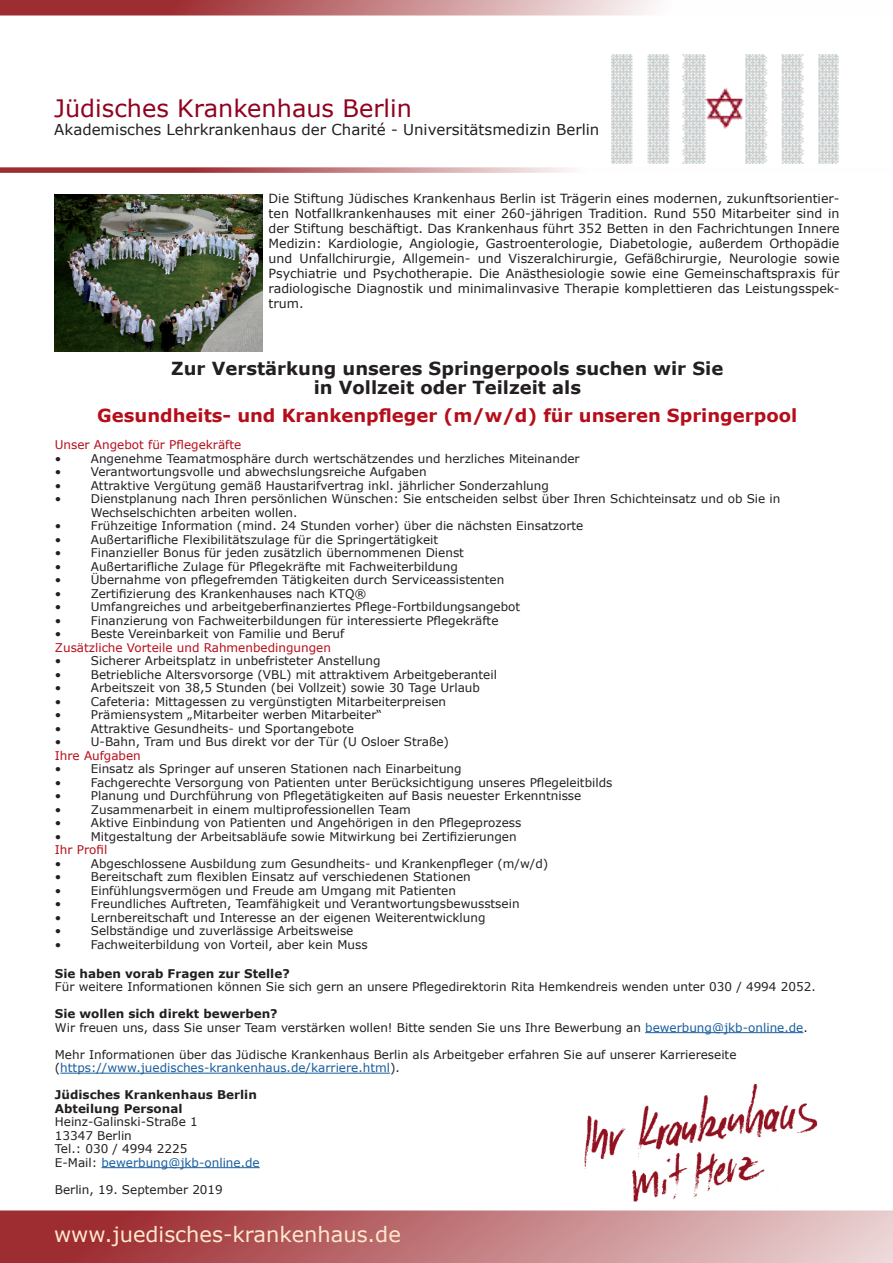
<style>
.page{position:relative;width:893px;height:1263px;background:#fff}
.page>*{position:absolute;margin:0;border:0;box-sizing:border-box;transform-origin:0 0}
.t1{font:24px "Verdana";color:#90021e}
.t2{font:21px "Verdana";color:#ffe9cb}
.t3{font:700 18px "Verdana";color:#231f20}
.t4{font:700 18px "Verdana";color:#b50e1a}
.t5{font:15px "Verdana";color:#231f20}
.t6{font:12.6px/15px "Verdana";color:#231f20;text-align:justify}
.t7{font:12px "Verdana";color:#231f20}
.t8{font:700 12px "Verdana";color:#231f20}
.t9{font:12px "Verdana";color:#b50e1a}
.t10{font:12px "Verdana";color:#175d9e}
.s1{color:#175d9e}
.s2{color:#231f20}
</style>
<div class="page">
<svg style="left:0;top:0;width:654px;height:16px;background:#c17a7d"></svg>
<img style="left:611px;top:55px;width:228px;height:109px">
<img style="left:584px;top:1084px;width:234px;height:118px">
<hr style="left:645px;top:1032px;width:158px;height:1px;background:#175d9e">
<hr style="left:60px;top:1073px;width:330px;height:1px;background:#175d9e">
<hr style="left:101px;top:1167px;width:159px;height:1px;background:#175d9e">
<img style="left:54px;top:194px;width:209px;height:157px">
<svg style="left:0;top:1210px;width:893px;height:53px;background:#c0787c"></svg>
<svg style="left:0;top:167px;width:570px;height:6px;background:#c17a7d"></svg>
<p class="t1" style="left:54px;top:91px;width:359px">Jüdisches Krankenhaus Berlin</p>
<p class="t5" style="left:54px;top:119px;width:547px">Akademisches Lehrkrankenhaus der Charité - Universitätsmedizin Berlin</p>
<p class="t6" style="left:269px;top:191px;width:572px">Die Stiftung Jüdisches Krankenhaus Berlin ist Trägerin eines modernen, zukunftsorientier&shy;ten Notfallkrankenhauses mit einer 260-jährigen Tradition. Rund 550 Mitarbeiter sind in der Stiftung beschäftigt. Das Krankenhaus führt 352 Betten in den Fachrichtungen Innere Medizin: Kardiologie, Angiologie, Gastroenterologie, Diabetologie, außerdem Orthopädie und Unfallchirurgie, Allgemein- und Viszeralchirurgie, Gefäßchirurgie, Neurologie sowie Psychiatrie und Psychotherapie. Die Anästhesiologie sowie eine Gemeinschaftspraxis für radiologische Diagnostik und minimalinvasive Therapie komplettieren das Leistungsspek&shy;trum.</p>
<p class="t3" style="left:171px;top:355px;width:553px">Zur Verstärkung unseres Springerpools suchen wir Sie</p>
<p class="t3" style="left:314px;top:375px;width:269px">in Vollzeit oder Teilzeit als</p>
<p class="t4" style="left:97px;top:402px;width:701px">Gesundheits- und Krankenpfleger (m/w/d) für unseren Springerpool</p>
<p class="t9" style="left:55px;top:436px;width:188px">Unser Angebot für Pflegekräfte</p>
<p class="t7" style="left:55px;top:450px;width:8px">•</p>
<p class="t7" style="left:91px;top:450px;width:490px">Angenehme Teamatmosphäre durch wertschätzendes und herzliches Miteinander</p>
<p class="t7" style="left:55px;top:463px;width:8px">•</p>
<p class="t7" style="left:91px;top:463px;width:337px">Verantwortungsvolle und abwechslungsreiche Aufgaben</p>
<p class="t7" style="left:55px;top:477px;width:8px">•</p>
<p class="t7" style="left:91px;top:477px;width:460px">Attraktive Vergütung gemäß Haustarifvertrag inkl. jährlicher Sonderzahlung</p>
<p class="t7" style="left:55px;top:490px;width:8px">•</p>
<p class="t7" style="left:91px;top:490px;width:691px">Dienstplanung nach Ihren persönlichen Wünschen: Sie entscheiden selbst über Ihren Schichteinsatz und ob Sie in</p>
<p class="t7" style="left:91px;top:504px;width:208px">Wechselschichten arbeiten wollen.</p>
<p class="t7" style="left:55px;top:517px;width:8px">•</p>
<p class="t7" style="left:91px;top:517px;width:494px">Frühzeitige Information (mind. 24 Stunden vorher) über die nächsten Einsatzorte</p>
<p class="t7" style="left:55px;top:531px;width:8px">•</p>
<p class="t7" style="left:91px;top:531px;width:349px">Außertarifliche Flexibilitätszulage für die Springertätigkeit</p>
<p class="t7" style="left:55px;top:544px;width:8px">•</p>
<p class="t7" style="left:91px;top:544px;width:375px">Finanzieller Bonus für jeden zusätzlich übernommenen Dienst</p>
<p class="t7" style="left:55px;top:558px;width:8px">•</p>
<p class="t7" style="left:91px;top:558px;width:369px">Außertarifliche Zulage für Pflegekräfte mit Fachweiterbildung</p>
<p class="t7" style="left:55px;top:571px;width:8px">•</p>
<p class="t7" style="left:91px;top:571px;width:415px">Übernahme von pflegefremden Tätigkeiten durch Serviceassistenten</p>
<p class="t7" style="left:55px;top:585px;width:8px">•</p>
<p class="t7" style="left:91px;top:585px;width:277px">Zertifizierung des Krankenhauses nach KTQ®</p>
<p class="t7" style="left:55px;top:598px;width:8px">•</p>
<p class="t7" style="left:91px;top:598px;width:431px">Umfangreiches und arbeitgeberfinanziertes Pflege-Fortbildungsangebot</p>
<p class="t7" style="left:55px;top:612px;width:8px">•</p>
<p class="t7" style="left:91px;top:612px;width:409px">Finanzierung von Fachweiterbildungen für interessierte Pflegekräfte</p>
<p class="t7" style="left:55px;top:625px;width:8px">•</p>
<p class="t7" style="left:91px;top:625px;width:255px">Beste Vereinbarkeit von Familie und Beruf</p>
<p class="t9" style="left:55px;top:639px;width:278px">Zusätzliche Vorteile und Rahmenbedingungen</p>
<p class="t7" style="left:55px;top:652px;width:8px">•</p>
<p class="t7" style="left:91px;top:652px;width:291px">Sicherer Arbeitsplatz in unbefristeter Anstellung</p>
<p class="t7" style="left:55px;top:666px;width:8px">•</p>
<p class="t7" style="left:91px;top:666px;width:408px">Betriebliche Altersvorsorge (VBL) mit attraktivem Arbeitgeberanteil</p>
<p class="t7" style="left:55px;top:679px;width:8px">•</p>
<p class="t7" style="left:91px;top:679px;width:391px">Arbeitszeit von 38,5 Stunden (bei Vollzeit) sowie 30 Tage Urlaub</p>
<p class="t7" style="left:55px;top:693px;width:8px">•</p>
<p class="t7" style="left:91px;top:693px;width:357px">Cafeteria: Mittagessen zu vergünstigten Mitarbeiterpreisen</p>
<p class="t7" style="left:55px;top:706px;width:8px">•</p>
<p class="t7" style="left:91px;top:706px;width:293px">Prämiensystem „Mitarbeiter werben Mitarbeiter“</p>
<p class="t7" style="left:55px;top:720px;width:8px">•</p>
<p class="t7" style="left:91px;top:720px;width:265px">Attraktive Gesundheits- und Sportangebote</p>
<p class="t7" style="left:55px;top:733px;width:8px">•</p>
<p class="t7" style="left:91px;top:733px;width:360px">U-Bahn, Tram und Bus direkt vor der Tür (U Osloer Straße)</p>
<p class="t9" style="left:55px;top:747px;width:88px">Ihre Aufgaben</p>
<p class="t7" style="left:55px;top:760px;width:8px">•</p>
<p class="t7" style="left:91px;top:760px;width:372px">Einsatz als Springer auf unseren Stationen nach Einarbeitung</p>
<p class="t7" style="left:55px;top:774px;width:8px">•</p>
<p class="t7" style="left:91px;top:774px;width:523px">Fachgerechte Versorgung von Patienten unter Berücksichtigung unseres Pflegeleitbilds</p>
<p class="t7" style="left:55px;top:787px;width:8px">•</p>
<p class="t7" style="left:91px;top:787px;width:492px">Planung und Durchführung von Pflegetätigkeiten auf Basis neuester Erkenntnisse</p>
<p class="t7" style="left:55px;top:801px;width:8px">•</p>
<p class="t7" style="left:91px;top:801px;width:322px">Zusammenarbeit in einem multiprofessionellen Team</p>
<p class="t7" style="left:55px;top:814px;width:8px">•</p>
<p class="t7" style="left:91px;top:814px;width:432px">Aktive Einbindung von Patienten und Angehörigen in den Pflegeprozess</p>
<p class="t7" style="left:55px;top:828px;width:8px">•</p>
<p class="t7" style="left:91px;top:828px;width:427px">Mitgestaltung der Arbeitsabläufe sowie Mitwirkung bei Zertifizierungen</p>
<p class="t9" style="left:55px;top:841px;width:54px">Ihr Profil</p>
<p class="t7" style="left:55px;top:855px;width:8px">•</p>
<p class="t7" style="left:91px;top:855px;width:459px">Abgeschlossene Ausbildung zum Gesundheits- und Krankenpfleger (m/w/d)</p>
<p class="t7" style="left:55px;top:868px;width:8px">•</p>
<p class="t7" style="left:91px;top:868px;width:381px">Bereitschaft zum flexiblen Einsatz auf verschiedenen Stationen</p>
<p class="t7" style="left:55px;top:882px;width:8px">•</p>
<p class="t7" style="left:91px;top:882px;width:367px">Einfühlungsvermögen und Freude am Umgang mit Patienten</p>
<p class="t7" style="left:55px;top:895px;width:8px">•</p>
<p class="t7" style="left:91px;top:895px;width:430px">Freundliches Auftreten, Teamfähigkeit und Verantwortungsbewusstsein</p>
<p class="t7" style="left:55px;top:909px;width:8px">•</p>
<p class="t7" style="left:91px;top:909px;width:396px">Lernbereitschaft und Interesse an der eigenen Weiterentwicklung</p>
<p class="t7" style="left:55px;top:922px;width:8px">•</p>
<p class="t7" style="left:91px;top:922px;width:264px">Selbständige und zuverlässige Arbeitsweise</p>
<p class="t7" style="left:55px;top:936px;width:8px">•</p>
<p class="t7" style="left:91px;top:936px;width:278px">Fachweiterbildung von Vorteil, aber kein Muss</p>
<p class="t8" style="left:55px;top:965px;width:236px">Sie haben vorab Fragen zur Stelle?</p>
<p class="t7" style="left:55px;top:978px;width:762px">Für weitere Informationen können Sie sich gern an unsere Pflegedirektorin Rita Hemkendreis wenden unter 030 / 4994 2052.</p>
<p class="t8" style="left:55px;top:1005px;width:224px">Sie wollen sich direkt bewerben?</p>
<p class="t7" style="left:55px;top:1019px;width:754px">Wir freuen uns, dass Sie unser Team verstärken wollen! Bitte senden Sie uns Ihre Bewerbung an <span class="s1">bewerbung@jkb-online.de</span>.</p>
<p class="t7" style="left:55px;top:1046px;width:683px">Mehr Informationen über das Jüdische Krankenhaus Berlin als Arbeitgeber erfahren Sie auf unserer Karriereseite</p>
<p class="t10" style="left:55px;top:1059px;width:346px"><span class="s2">(</span>https://www.juedisches-krankenhaus.de/karriere.html<span class="s2">).</span></p>
<p class="t8" style="left:55px;top:1086px;width:204px">Jüdisches Krankenhaus Berlin</p>
<p class="t8" style="left:55px;top:1100px;width:129px">Abteilung Personal</p>
<p class="t7" style="left:55px;top:1113px;width:144px">Heinz-Galinski-Straße 1</p>
<p class="t7" style="left:55px;top:1127px;width:79px">13347 Berlin</p>
<p class="t7" style="left:55px;top:1140px;width:134px">Tel.: 030 / 4994 2225</p>
<p class="t10" style="left:55px;top:1154px;width:206px"><span class="s2">E-Mail:</span> bewerbung@jkb-online.de</p>
<p class="t7" style="left:55px;top:1181px;width:170px">Berlin, 19. September 2019</p>
<p class="t2" style="left:54px;top:1220px;width:348px">www.juedisches-krankenhaus.de</p>
</div>
